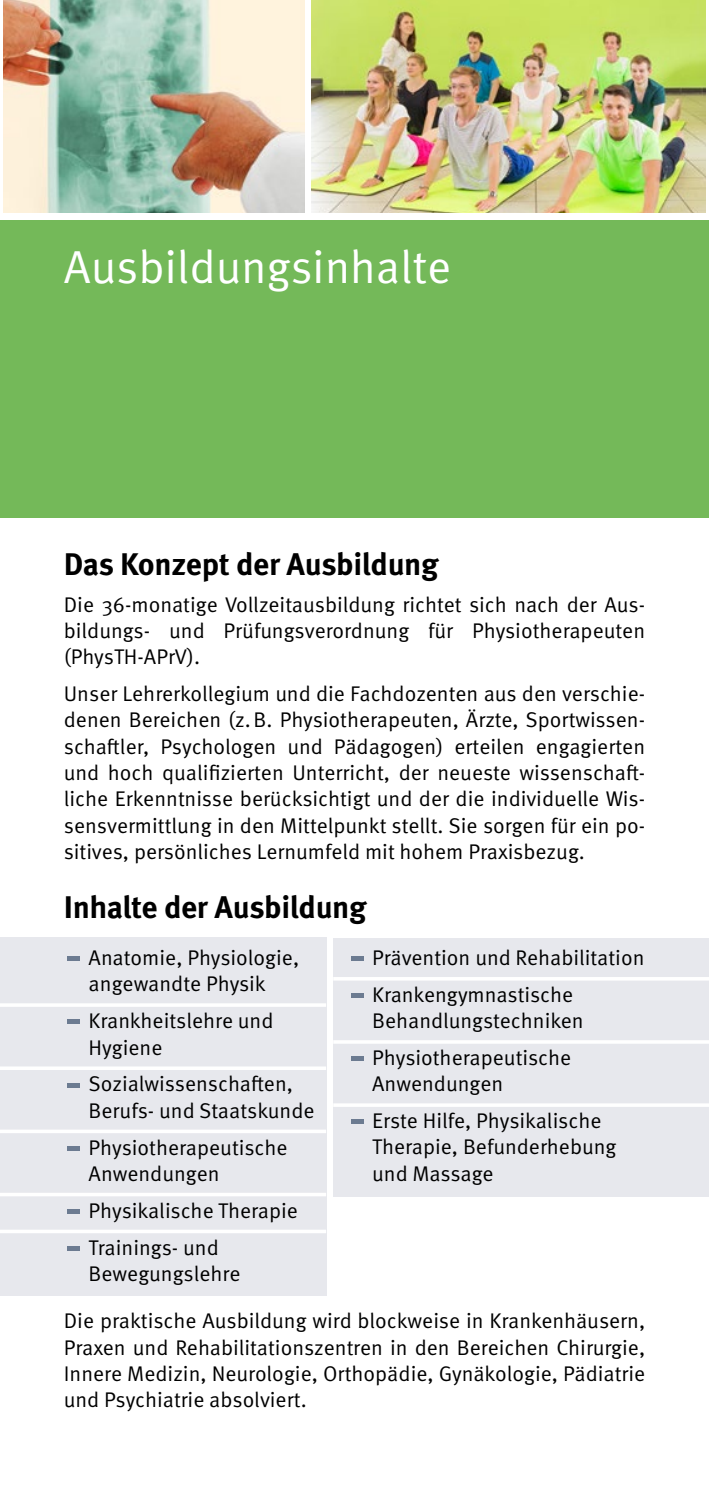
<style>
.page{position:relative;width:709px;height:1489px;background:#fff}
.page>*{position:absolute;margin:0;border:0;box-sizing:border-box;transform-origin:0 0}
.Text_8_5pt_Aufzählun{font:63.75px "Meta OT Norm";color:#6c7b91}
.Head_1_-_18_5pt{font:46.25px "Meta OT Norm";letter-spacing:-.005em;color:#fff}
.Head_2_-_12_5pt{font:700 31.25px "Meta OT";letter-spacing:-.015em;color:#000}
.Text_8_5pt_Block{font:21.25px/26.2px "Meta OT Norm";color:#000;text-align:justify}
.Text_8_5pt_Aufzählun-2{font:21.25px/26.2px "Meta OT Norm";color:#000}
</style>
<div class="page">
<div style="left:0;top:220px;width:709px;height:297px;background:#74b959"></div>
<div style="left:0;top:937px;width:326px;height:358px;background:#e7e8ed"></div>
<svg style="left:1px;top:1230px;width:325px;height:3px"></svg>
<hr style="left:0;top:1003px;width:326px;height:3px;background:#fff">
<hr style="left:0;top:1066px;width:326px;height:3px;background:#fff">
<svg style="left:1px;top:1130px;width:325px;height:3px"></svg>
<svg style="left:1px;top:1193px;width:325px;height:3px"></svg>
<div style="left:333px;top:937px;width:376px;height:259px;background:#e7e8ed"></div>
<hr style="left:333px;top:1103px;width:376px;height:3px;background:#fff">
<hr style="left:333px;top:977px;width:376px;height:3px;background:#fff">
<hr style="left:333px;top:1040px;width:376px;height:3px;background:#fff">
<img style="left:0;top:1019px;width:1px;height:469px">
<img style="left:4px;top:0;width:301px;height:213px">
<img style="left:312px;top:0;width:393px;height:213px">
<p class="Head_1_-_18_5pt" style="left:64px;top:239px;width:389px">Ausbildungsinhalte</p>
<p class="Head_2_-_12_5pt" style="left:64px;top:544px;width:376px">Das Konzept der Ausbildung</p>
<p class="Text_8_5pt_Block" style="left:64px;top:591px;width:583px">Die 36-monatige Vollzeitausbildung richtet sich nach der Aus&shy;bildungs- und Prüfungsverordnung für Physiotherapeuten (PhysTH-APrV).</p>
<p class="Text_8_5pt_Block" style="left:64px;top:681px;width:583px">Unser Lehrerkollegium und die Fachdozenten aus den verschie&shy;denen Bereichen (z.B. Physiotherapeuten, Ärzte, Sportwissen&shy;schaftler, Psychologen und Pädagogen) erteilen engagierten und hoch qualifizierten Unterricht, der neueste wissenschaft&shy;liche Erkenntnisse berücksichtigt und der die individuelle Wis&shy;sensvermittlung in den Mittelpunkt stellt. Sie sorgen für ein po&shy;sitives, persönliches Lernumfeld mit hohem Praxisbezug.</p>
<p class="Head_2_-_12_5pt" style="left:64px;top:886px;width:304px">Inhalte der Ausbildung</p>
<p class="Text_8_5pt_Aufzählun" style="left:64px;top:915px;width:21px">-</p>
<p class="Text_8_5pt_Aufzählun-2" style="left:89px;top:944px;width:212px">Anatomie, Physiologie, angewandte Physik</p>
<p class="Text_8_5pt_Aufzählun" style="left:64px;top:978px;width:21px">-</p>
<p class="Text_8_5pt_Aufzählun-2" style="left:89px;top:1007px;width:186px">Krankheitslehre und<br>Hygiene</p>
<p class="Text_8_5pt_Aufzählun" style="left:64px;top:1041px;width:21px">-</p>
<p class="Text_8_5pt_Aufzählun-2" style="left:89px;top:1071px;width:227px">Sozialwissenschaften,<br>Berufs- und Staatskunde</p>
<p class="Text_8_5pt_Aufzählun" style="left:64px;top:1104px;width:21px">-</p>
<p class="Text_8_5pt_Aufzählun-2" style="left:89px;top:1134px;width:200px">Physiotherapeutische<br>Anwendungen</p>
<p class="Text_8_5pt_Aufzählun" style="left:64px;top:1167px;width:21px">-</p>
<p class="Text_8_5pt_Aufzählun-2" style="left:89px;top:1197px;width:211px">Physikalische Therapie</p>
<p class="Text_8_5pt_Aufzählun" style="left:64px;top:1204px;width:21px">-</p>
<p class="Text_8_5pt_Aufzählun-2" style="left:89px;top:1234px;width:153px">Trainings- und<br>Bewegungslehre</p>
<p class="Text_8_5pt_Block" style="left:64px;top:1308px;width:583px">Die praktische Ausbildung wird blockweise in Krankenhäusern, Praxen und Rehabilitationszentren in den Bereichen Chirurgie, Innere Medizin, Neurologie, Orthopädie, Gynäkologie, Pädiatrie und Psychiatrie absolviert.</p>
<p class="Text_8_5pt_Aufzählun" style="left:347px;top:915px;width:21px">-</p>
<p class="Text_8_5pt_Aufzählun-2" style="left:372px;top:944px;width:274px">Prävention und Rehabilitation</p>
<p class="Text_8_5pt_Aufzählun" style="left:347px;top:951px;width:21px">-</p>
<p class="Text_8_5pt_Aufzählun-2" style="left:372px;top:981px;width:213px">Krankengymnastische<br>Behandlungstechniken</p>
<p class="Text_8_5pt_Aufzählun" style="left:347px;top:1015px;width:21px">-</p>
<p class="Text_8_5pt_Aufzählun-2" style="left:372px;top:1044px;width:200px">Physiotherapeutische<br>Anwendungen</p>
<p class="Text_8_5pt_Aufzählun" style="left:347px;top:1078px;width:21px">-</p>
<p class="Text_8_5pt_Aufzählun-2" style="left:372px;top:1107px;width:246px">Erste Hilfe, Physikalische<br>Therapie, Befunderhebung und Massage</p>
</div>
